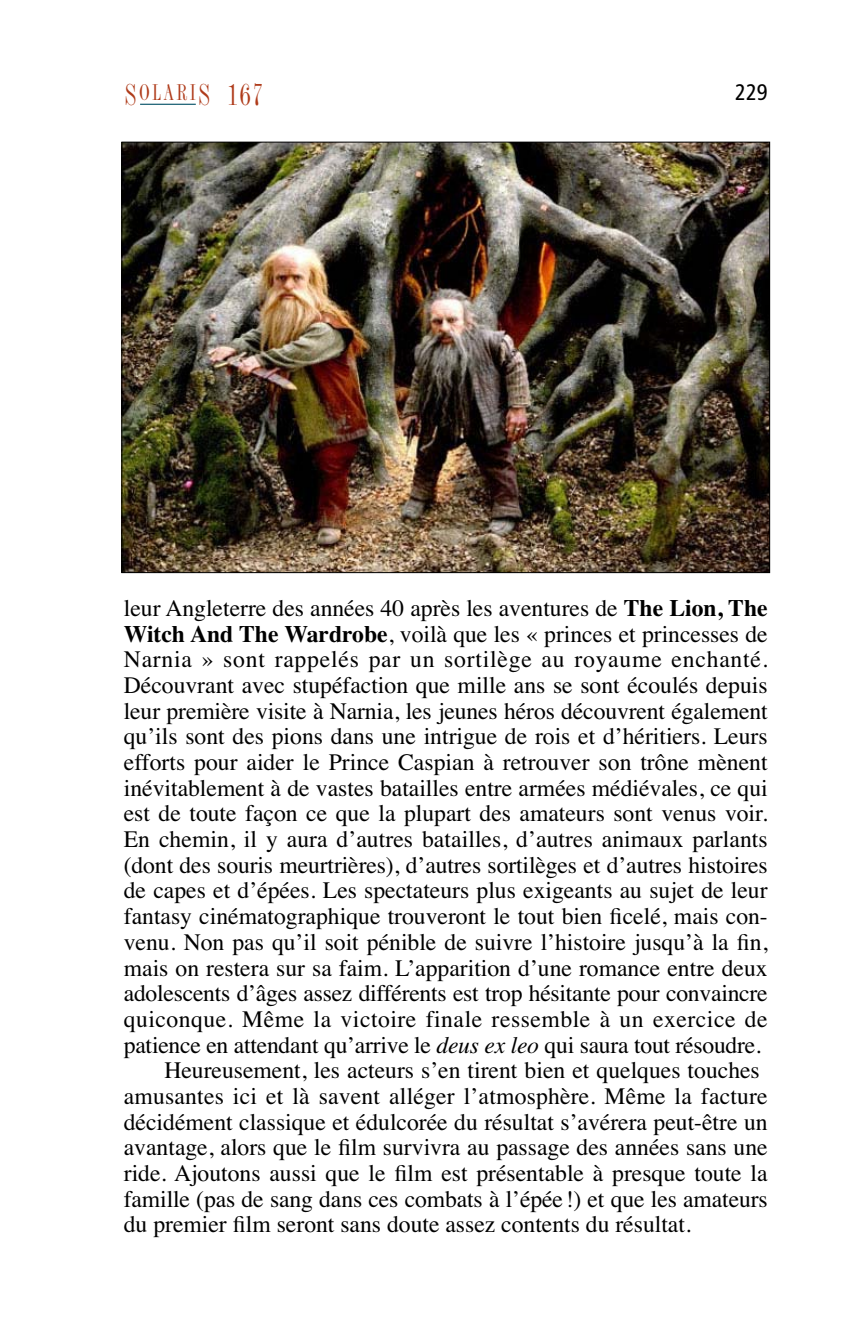
<style>
.page{position:relative;width:851px;height:1337px;background:#fff}
.page>*{position:absolute;margin:0;border:0;box-sizing:border-box;transform-origin:0 0}
.t1{font:31.5px "Fashion Compressed Plain";color:#af3b1a}
.t2{font:23.62px "Times";color:#000}
.t3{font:23.62px "Times";letter-spacing:.02em;color:#000}
.t4{font:23.62px "Times";letter-spacing:.035em;color:#000}
.t5{font:condensed 22.5px "Frutiger";color:#000}
.s1{font-weight:700}
.s2{font-style:italic}
</style>
<div class="page">
<hr style="left:140px;top:104px;width:56px;height:1px;background:#004e64">
<img style="left:124px;top:144px;width:644px;height:427px">
<h1 class="t1" style="left:125px;top:82px;width:139px">S<sup>OLARI</sup>S 167</h1>
<p class="t5" style="left:735px;top:83px;width:34px">229</p>
<p class="t2" style="left:124px;top:599px;width:645px">leur Angleterre des années 40 après les aventures de <span class="s1">The Lion, The</span></p>
<p class="t2" style="left:124px;top:625px;width:645px"><span class="s1">Witch And The Wardrobe</span>, voilà que les « princes et princesses de</p>
<p class="t4" style="left:124px;top:651px;width:645px">Narnia » sont rappelés par un sortilège au royaume enchanté.</p>
<p class="t2" style="left:124px;top:676px;width:645px">Découvrant avec stupéfaction que mille ans se sont écoulés depuis</p>
<p class="t2" style="left:124px;top:702px;width:645px">leur première visite à Narnia, les jeunes héros découvrent également</p>
<p class="t2" style="left:124px;top:728px;width:645px">qu’ils sont des pions dans une intrigue de rois et d’héritiers. Leurs</p>
<p class="t2" style="left:124px;top:753px;width:645px">efforts pour aider le Prince Caspian à retrouver son trône mènent</p>
<p class="t2" style="left:124px;top:779px;width:645px">inévitablement à de vastes batailles entre armées médiévales, ce qui</p>
<p class="t2" style="left:124px;top:805px;width:645px">est de toute façon ce que la plupart des amateurs sont venus voir.</p>
<p class="t2" style="left:124px;top:830px;width:645px">En chemin, il y aura d’autres batailles, d’autres animaux parlants</p>
<p class="t2" style="left:124px;top:856px;width:645px">(dont des souris meurtrières), d’autres sortilèges et d’autres histoires</p>
<p class="t2" style="left:124px;top:882px;width:645px">de capes et d’épées. Les spectateurs plus exigeants au sujet de leur</p>
<p class="t2" style="left:124px;top:907px;width:645px">fantasy cinématographique trouveront le tout bien ficelé, mais con-</p>
<p class="t2" style="left:124px;top:933px;width:645px">venu. Non pas qu’il soit pénible de suivre l’histoire jusqu’à la fin,</p>
<p class="t2" style="left:124px;top:959px;width:645px">mais on restera sur sa faim. L’apparition d’une romance entre deux</p>
<p class="t2" style="left:124px;top:984px;width:645px">adolescents d’âges assez différents est trop hésitante pour convaincre</p>
<p class="t3" style="left:124px;top:1010px;width:645px">quiconque. Même la victoire finale ressemble à un exercice de</p>
<p class="t2" style="left:124px;top:1036px;width:638px">patience en attendant qu’arrive le <span class="s2">deus ex leo</span> qui saura tout résoudre.</p>
<p class="t2" style="left:164px;top:1061px;width:597px">Heureusement, les acteurs s’en tirent bien et quelques touches</p>
<p class="t2" style="left:124px;top:1087px;width:645px">amusantes ici et là savent alléger l’atmosphère. Même la facture</p>
<p class="t2" style="left:124px;top:1113px;width:645px">décidément classique et édulcorée du résultat s’avérera peut-être un</p>
<p class="t2" style="left:124px;top:1138px;width:645px">avantage, alors que le film survivra au passage des années sans une</p>
<p class="t2" style="left:124px;top:1164px;width:645px">ride. Ajoutons aussi que le film est présentable à presque toute la</p>
<p class="t2" style="left:124px;top:1190px;width:645px">famille (pas de sang dans ces combats à l’épée!) et que les amateurs</p>
<p class="t2" style="left:124px;top:1215px;width:568px">du premier film seront sans doute assez contents du résultat.</p>
</div>
